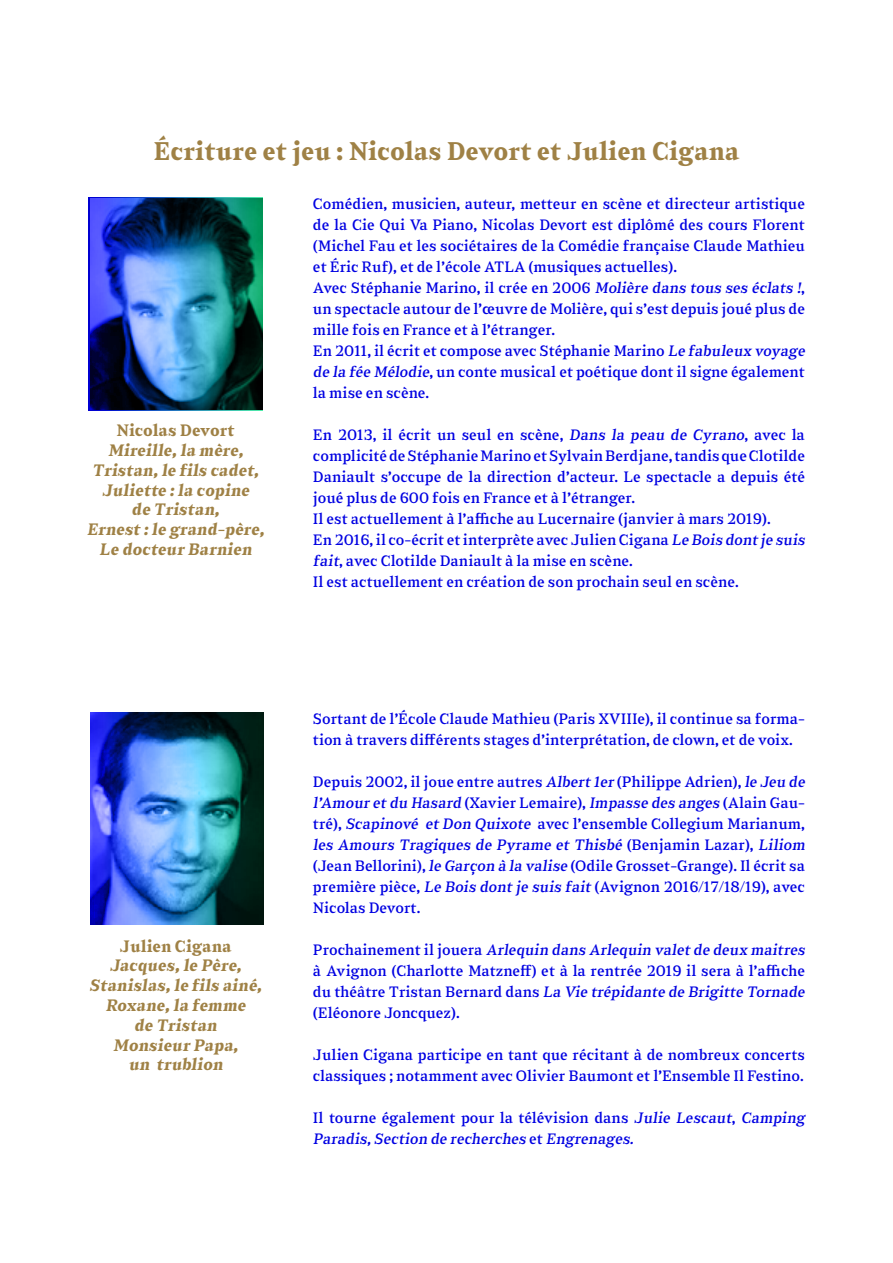
<style>
.page{position:relative;width:893px;height:1263px;background:#fff}
.page>*{position:absolute;margin:0;border:0;box-sizing:border-box;transform-origin:0 0}
.t1{font:700 25.5px "Sabre";color:#9f8145}
.t2{font:700 16.5px/19.8px "Sabre";color:#9f8145;text-align:center}
.t3{font:15px/21px "Sabre";color:#0000e2}
</style>
<div class="page">
<img style="left:89px;top:197px;width:174px;height:213px">
<img style="left:90px;top:712px;width:174px;height:213px">
<h1 class="t1" style="left:153px;top:136px;width:588px">Écriture et jeu : Nicolas Devort et Julien Cigana</h1>
<p class="t2" style="left:87px;top:421px;width:182px">Nicolas Devort<br>Mireille,la mère,<br>Tristan,le fils cadet,<br>Juliette :la cop ine<br>de Tristan,<br>Ernest :le grand-p ère,<br>Le docteur Barnien</p>
<p class="t2" style="left:89px;top:936px;width:177px">Julien Cigana<br>Jacques,le Père,<br>Stanislas,le fils ainé,<br>Roxane,la femme<br>de Tristan<br>Monsieur Pap a,<br>un trublion</p>
<p class="t3" style="left:313px;top:193px;width:496px">Comédien, musicien, auteur, metteur en scène et directeur artistique de la Cie Qui Va Piano, Nicolas Devort est diplômé des cours Florent (Michel Fau et les sociétaires de la Comédie française Claude Mathieu et Éric Ruf), et de l’école ATLA (musiques actuelles).<br>Avec Stéphanie Marino, il crée en 2006 Molière dans tous ses éclats !, un spectacle autour de l’œuvre de Molière, qui s’est depuis joué plus de mille fois en France et à l’étranger.<br>En 2011, il écrit et compose avec Stéphanie Marino Le fabuleux voyage de la fée Mélodie, un conte musical et poétique dont il signe également la mise en scène.</p>
<p class="t3" style="left:313px;top:424px;width:496px">En 2013, il écrit un seul en scène, Dans la peau de Cyrano, avec la complicité de Stéphanie Marino et Sylvain Berdjane, tandis que Clotilde Daniault s’occupe de la direction d’acteur. Le spectacle a depuis été joué plus de 600 fois en France et à l’étranger.<br>Il est actuellement à l’affiche au Lucernaire (janvier à mars 2019).<br>En 2016, il co-écrit et interprète avec Julien Cigana Le Bois dont je suis fait, avec Clotilde Daniault à la mise en scène.<br>Il est actuellement en création de son prochain seul en scène.</p>
<p class="t3" style="left:313px;top:708px;width:494px">Sortant de l’École Claude Mathieu (Paris XVIIIe), il continue sa forma&shy;tion à travers différents stages d’interprétation, de clown, et de voix.</p>
<p class="t3" style="left:313px;top:771px;width:496px">Depuis 2002, il joue entre autres Albert 1er (Philippe Adrien), le Jeu de l’Amour et du Hasard (Xavie r L e mair e ) , Impasse des anges (Alain G au - tré), Scapinové et Don Quixote avec l’ensemble Collegium Marianum, les Amours Tragiques de Pyrame et Thisbé ( B e n j a m i n L a z a r ) , Liliom (Jean Bellorini), le Garçon à la valise (Odile Grosset-Grange). Il écrit sa première pièce, Le Bois dont je suis fait (Avignon 2016/17/18/19), avec Nicolas Devort.</p>
<p class="t3" style="left:313px;top:939px;width:496px">P r o ch a i n e m e n t i l j o u e r a Arlequin dans Arlequin valet de deux maitres à Avignon (Charlotte Matzneff) et à la rentrée 2019 il sera à l’affiche du th é ât r e T r i s t an B e r n ar d d an s La Vie trépidante de Brigitte Tornade (Eléonore Joncquez).</p>
<p class="t3" style="left:313px;top:1044px;width:493px">Julien Cigana participe en tant que récitant à de nombreux concerts classiques ; notamment avec Olivier Baumont et l’Ensemble Il Festino.</p>
<p class="t3" style="left:313px;top:1107px;width:496px">Il tourne également pour la télévision dans Julie Lescaut, Camping<br>Paradis, Section de recherches e t Engrenages.</p>
</div>
